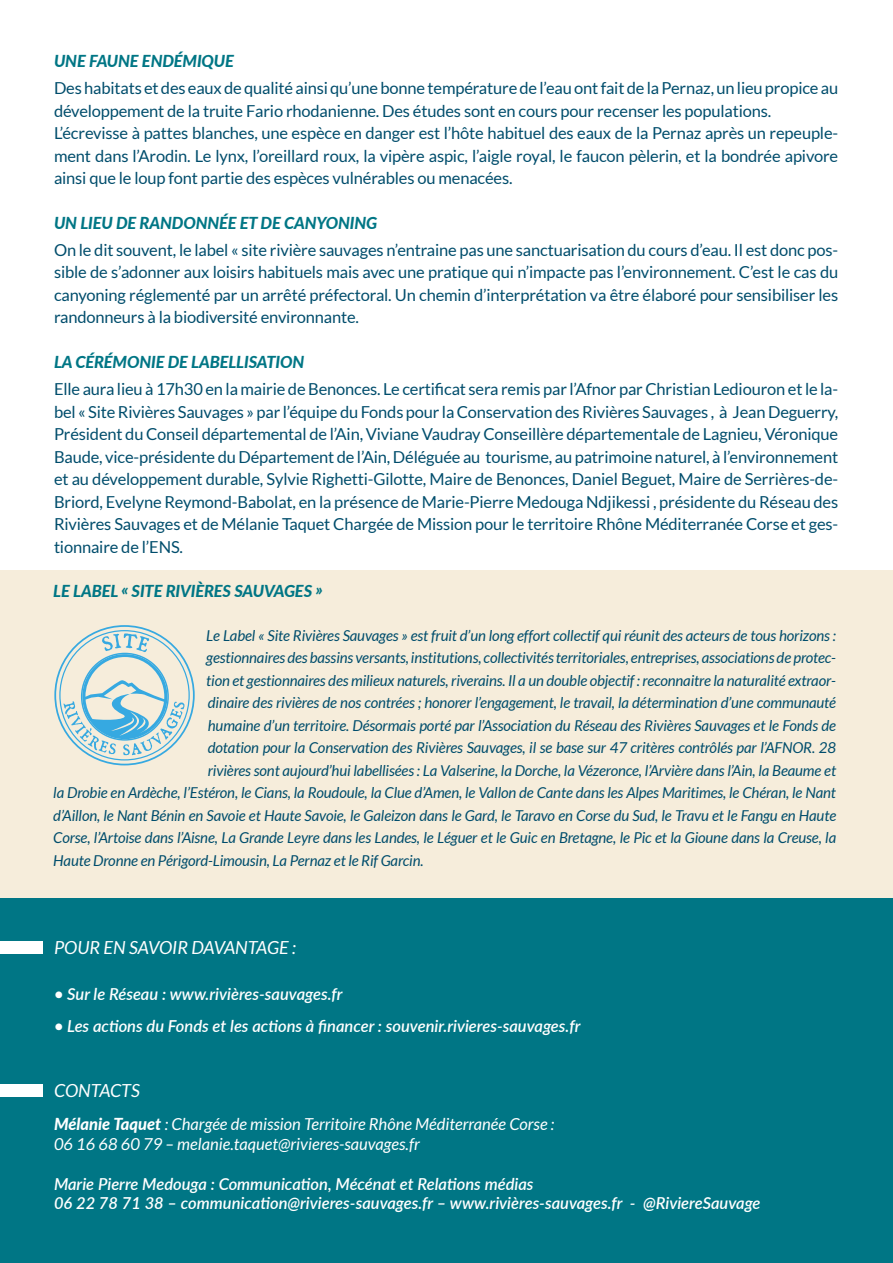
<style>
.page{position:relative;width:893px;height:1263px;background:#fff}
.page>*{position:absolute;margin:0;border:0;box-sizing:border-box;transform-origin:0 0}
.t1{font:italic 18px "Lato";color:#fff}
.t2{font:16.5px/22.5px "Lato";letter-spacing:-.01em;color:#004d6c;text-align:justify}
.t3{font:italic 600 16.5px/19.8px "Lato";color:#fff}
.t4{font:italic 16.5px/19.8px "Lato";color:#fff}
.t5{font:italic 800 16.5px "Lato";letter-spacing:-.01em;color:#007685}
.t6{font:italic 15px "Lato";letter-spacing:-.01em;color:#004d6c}
.s1{font-weight:800}
</style>
<div class="page">
<div style="left:0;top:897px;width:893px;height:366px;background:#007685"></div>
<div style="left:0;top:1084px;width:43px;height:13px;background:#fff"></div>
<div style="left:0;top:941px;width:43px;height:13px;background:#fff"></div>
<div style="left:0;top:570px;width:893px;height:327px;background:#f6eddb"></div>
<svg style="left:54px;top:625px;width:141px;height:140px"></svg>
<p class="t5" style="left:54px;top:49px;width:182px">UNE FAUNE ENDÉMIQUE</p>
<p class="t2" style="left:54px;top:77px;width:786px;text-align:left">Des habitats et des eaux de qualité ainsi qu’une bonne température de l’eau ont fait de la Pernaz, un lieu propice au développement de la truite Fario rhodanienne. Des études sont en cours pour recenser les populations.<br>L’écrevisse à pattes blanches, une espèce en danger est l’hôte habituel des eaux de la Pernaz après un repeuple&shy;ment dans l’Arodin. Le lynx, l’oreillard roux, la vipère aspic, l’aigle royal, le faucon pèlerin, et la bondrée apivore ainsi que le loup font partie des espèces vulnérables ou menacées.</p>
<p class="t5" style="left:54px;top:211px;width:325px">UN LIEU DE RANDONNÉE ET DE CANYONING</p>
<p class="t2" style="left:54px;top:238px;width:786px">On le dit souvent, le label « site rivière sauvages n’entraine pas une sanctuarisation du cours d’eau. Il est donc pos&shy;sible de s’adonner aux loisirs habituels mais avec une pratique qui n’impacte pas l’environnement. C’est le cas du canyoning réglementé par un arrêté préfectoral. Un chemin d’interprétation va être élaboré pour sensibiliser les randonneurs à la biodiversité environnante.</p>
<p class="t5" style="left:54px;top:350px;width:252px">LA CÉRÉMONIE DE LABELLISATION</p>
<p class="t2" style="left:54px;top:378px;width:786px">Elle aura lieu à 17h30 en la mairie de Benonces. Le certificat sera remis par l’Afnor par Christian Lediouron et le la&shy;bel « Site Rivières Sauvages » par l’équipe du Fonds pour la Conservation des Rivières Sauvages , à Jean Deguerry, Président du Conseil départemental de l’Ain, Viviane Vaudray Conseillère départementale de Lagnieu, Véronique Baude, vice-présidente du Département de l’Ain, Déléguée au tourisme, au patrimoine naturel, à l’environnement et au développement durable, Sylvie Righetti-Gilotte, Maire de Benonces, Daniel Beguet, Maire de Serrières-de-Briord, Evelyne Reymond-Babolat, en la présence de Marie-Pierre Medouga Ndjikessi , présidente du Réseau des Rivières Sauvages et de Mélanie Taquet Chargée de Mission pour le territoire Rhône Méditerranée Corse et ges&shy;tionnaire de l’ENS.</p>
<p class="t5" style="left:53px;top:578px;width:271px">LE LABEL « SITE RIVIÈRES SAUVAGES »</p>
<p class="t6" style="left:206px;top:627px;width:631px">Le Label « Site Rivières Sauvages » est fruit d’un long effort collectif qui réunit des acteurs de tous horizons :</p>
<p class="t6" style="left:206px;top:649px;width:631px">gestionnaires des bassins versants, institutions, collectivités territoriales, entreprises, associations de protec-</p>
<p class="t6" style="left:206px;top:672px;width:631px">tion et gestionnaires des milieux naturels, riverains. Il a un double objectif : reconnaitre la naturalité extraor-</p>
<p class="t6" style="left:208px;top:694px;width:630px">dinaire des rivières de nos contrées ; honorer l’engagement, le travail, la détermination d’une communauté</p>
<p class="t6" style="left:208px;top:717px;width:630px">humaine d’un territoire. Désormais porté par l’Association du Réseau des Rivières Sauvages et le Fonds de</p>
<p class="t6" style="left:208px;top:739px;width:630px">dotation pour la Conservation des Rivières Sauvages, il se base sur 47 critères contrôlés par l’AFNOR. 28</p>
<p class="t6" style="left:208px;top:762px;width:630px">rivières sont aujourd’hui labellisées : La Valserine, la Dorche, la Vézeronce, l’Arvière dans l’Ain, la Beaume et</p>
<p class="t6" style="left:53px;top:784px;width:784px">la Drobie en Ardèche, l’Estéron, le Cians, la Roudoule, la Clue d’Amen, le Vallon de Cante dans les Alpes Maritimes, le Chéran, le Nant</p>
<p class="t6" style="left:53px;top:807px;width:784px">d’Aillon, le Nant Bénin en Savoie et Haute Savoie, le Galeizon dans le Gard, le Taravo en Corse du Sud, le Travu et le Fangu en Haute</p>
<p class="t6" style="left:53px;top:829px;width:784px">Corse, l’Artoise dans l’Aisne, La Grande Leyre dans les Landes, le Léguer et le Guic en Bretagne, le Pic et la Gioune dans la Creuse, la</p>
<p class="t6" style="left:53px;top:852px;width:372px">Haute Dronne en Périgord-Limousin, La Pernaz et le Rif Garcin.</p>
<p class="t1" style="left:54px;top:937px;width:244px">POUR EN SAVOIR DAVANTAGE :</p>
<p class="t3" style="left:54px;top:983px;width:290px">• Sur le Réseau : www.rivières-sauvages.fr</p>
<p class="t3" style="left:54px;top:1015px;width:528px">• Les actions du Fonds et les actions à financer : souvenir.rivieres-sauvages.fr</p>
<p class="t1" style="left:54px;top:1081px;width:87px">CONTACTS</p>
<p class="t4" style="left:54px;top:1115px;width:502px"><span class="s1">Mélanie Taquet</span> : Chargée de mission Territoire Rhône Méditerranée Corse :<br>06 16 68 60 79 – melanie.taquet@rivieres-sauvages.fr</p>
<p class="t3" style="left:54px;top:1173px;width:708px">Marie Pierre Medouga : Communication, Mécénat et Relations médias<br>06 22 78 71 38 – communication@rivieres-sauvages.fr – www.rivières-sauvages.fr - @RiviereSauvage</p>
</div>
